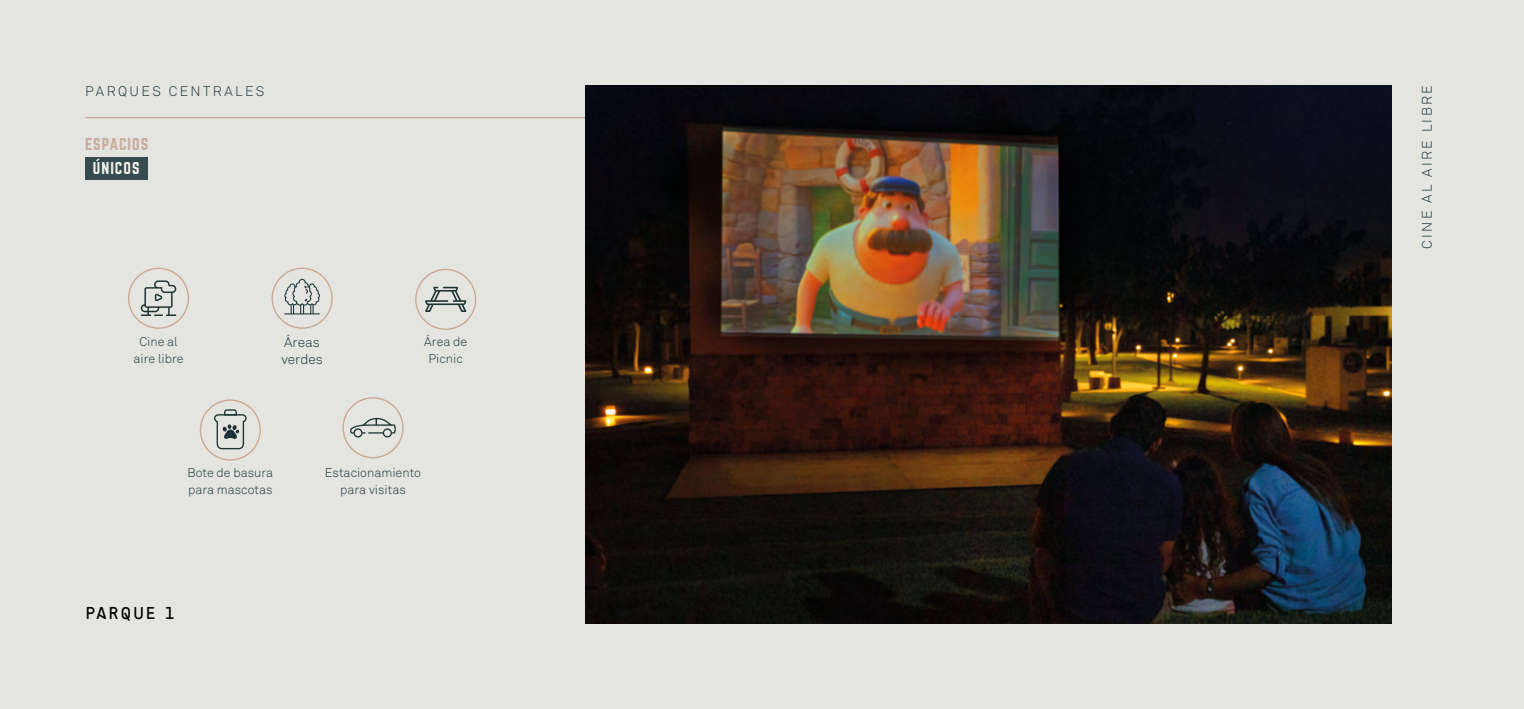
<style>
.page{position:relative;width:1524px;height:709px;background:#e4e4e1}
.page>*{position:absolute;margin:0;border:0;box-sizing:border-box;transform-origin:0 0}
.t1{font:17.5px "Sci Fly Sans";letter-spacing:.135em;color:#000}
.t2{font:15px "Norwester";letter-spacing:.07em;color:#c7ab9c}
.t3{font:15px "Norwester";letter-spacing:.07em;color:#f2f2e8}
.t4{font:300 13.75px "Akkurat";letter-spacing:.175em;color:#1b3337}
.t5{font:300 13.75px/16.2px "Akkurat";color:#1a3336}
.t6{font:300 12.5px/16.2px "Akkurat";color:#1a3336;text-align:center}
</style>
<div class="page">
<hr style="left:85px;top:117px;width:500px;height:1px;background:#c7a99b">
<div style="left:85px;top:157px;width:62px;height:23px;background:#364b4e"></div>
<img style="left:585px;top:85px;width:806px;height:539px">
<svg style="left:128px;top:268px;width:61px;height:61px"></svg>
<svg style="left:415px;top:269px;width:61px;height:61px"></svg>
<svg style="left:200px;top:399px;width:61px;height:61px"></svg>
<svg style="left:342px;top:397px;width:61px;height:61px"></svg>
<svg style="left:272px;top:268px;width:61px;height:61px"></svg>
<p class="t4" style="left:85px;top:83px;width:181px">PARQUES CENTRALES</p>
<p class="t2" style="left:85px;top:136px;width:65px">ESPACIOS</p>
<p class="t3" style="left:93px;top:161px;width:48px">UNICOS</p>
<p class="t5" style="left:281px;top:334px;width:43px">Áreas verdes</p>
<p class="t6" style="left:134px;top:334px;width:51px">Cine al aire libre</p>
<p class="t6" style="left:424px;top:334px;width:44px">Área de<br>Picnic</p>
<p class="t6" style="left:187px;top:465px;width:87px;text-align:left">Bote de basura para mascotas</p>
<p class="t6" style="left:325px;top:465px;width:98px">Estacionamiento para visitas</p>
<h1 class="t1" style="left:86px;top:603px;width:90px">PARQUE 1</h1>
<p class="t4" style="left:1418px;top:249px;width:165px;rotate:-90deg">CINE AL AIRE LIBRE</p>
</div>
